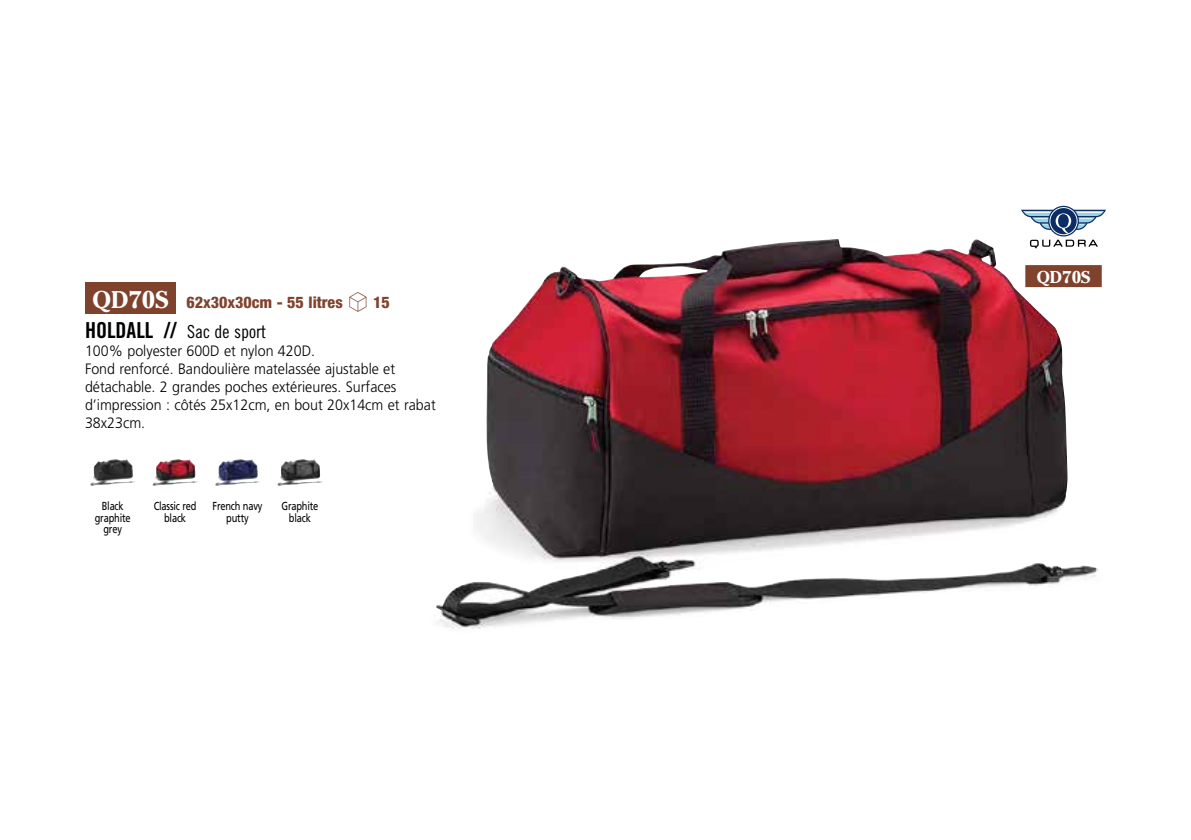
<style>
.page{position:relative;width:1191px;height:840px;background:#fff}
.page>*{position:absolute;margin:0;border:0;box-sizing:border-box;transform-origin:0 0}
.t1{font:700 24px "Cheltenham LT";color:#fff}
.t2{font:18px "Trade Gothic LT Cond Eighteen";color:#000}
.t3{font:700 17px "Cheltenham LT";color:#fff}
.t4{font:800 condensed 16px "Helvetica Neue LT";color:#7e422d}
.t5{font:300 15px/18px "Frutiger LT";color:#000;scale:.95 1}
.t6{font:11.6px/11.6px "Frutiger LT";letter-spacing:-.02em;color:#000;text-align:center;scale:.8 1}
.s1{font-family:"Trade Gothic LT Bold Cond Twenty";font-size:22px}
.s2{font-family:"Linotype Shapeshifter";font-weight:400;font-stretch:normal;font-size:26px}
</style>
<div class="page">
<img style="left:436px;top:239px;width:666px;height:390px">
<div style="left:85px;top:282px;width:91px;height:32px;background:#7e422d"></div>
<svg style="left:1021px;top:206px;width:85px;height:42px"></svg>
<div style="left:1025px;top:265px;width:76px;height:22px;background:#7e422d"></div>
<img style="left:90px;top:459px;width:45px;height:26px">
<img style="left:152px;top:459px;width:46px;height:26px">
<img style="left:215px;top:459px;width:45px;height:26px">
<img style="left:277px;top:459px;width:46px;height:26px">
<h1 class="t1" style="left:92px;top:284px;width:77px">QD70S</h1>
<p class="t2" style="left:85px;top:320px;width:182px"><span class="s1">HOLDALL //</span> Sac de sport</p>
<p class="t5" style="left:85px;top:342px;width:371px">100% polyester 600D et nylon 420D.<br>Fond renforcé. Bandoulière matelassée ajustable et détachable. 2 grandes poches extérieures. Surfaces d’impression : côtés 25x12cm, en bout 20x14cm et rabat 38x23cm.</p>
<p class="t4" style="left:186px;top:292px;width:205px">62x30x30cm - 55 litres <span class="s2">S</span> 15</p>
<p class="t6" style="left:95px;top:500px;width:46px">Black graphite grey</p>
<p class="t6" style="left:154px;top:500px;width:55px">Classic red black</p>
<p class="t6" style="left:212px;top:500px;width:64px">French navy putty</p>
<p class="t6" style="left:281px;top:500px;width:48px">Graphite black</p>
<p class="t3" style="left:1036px;top:266px;width:55px">QD70S</p>
</div>
